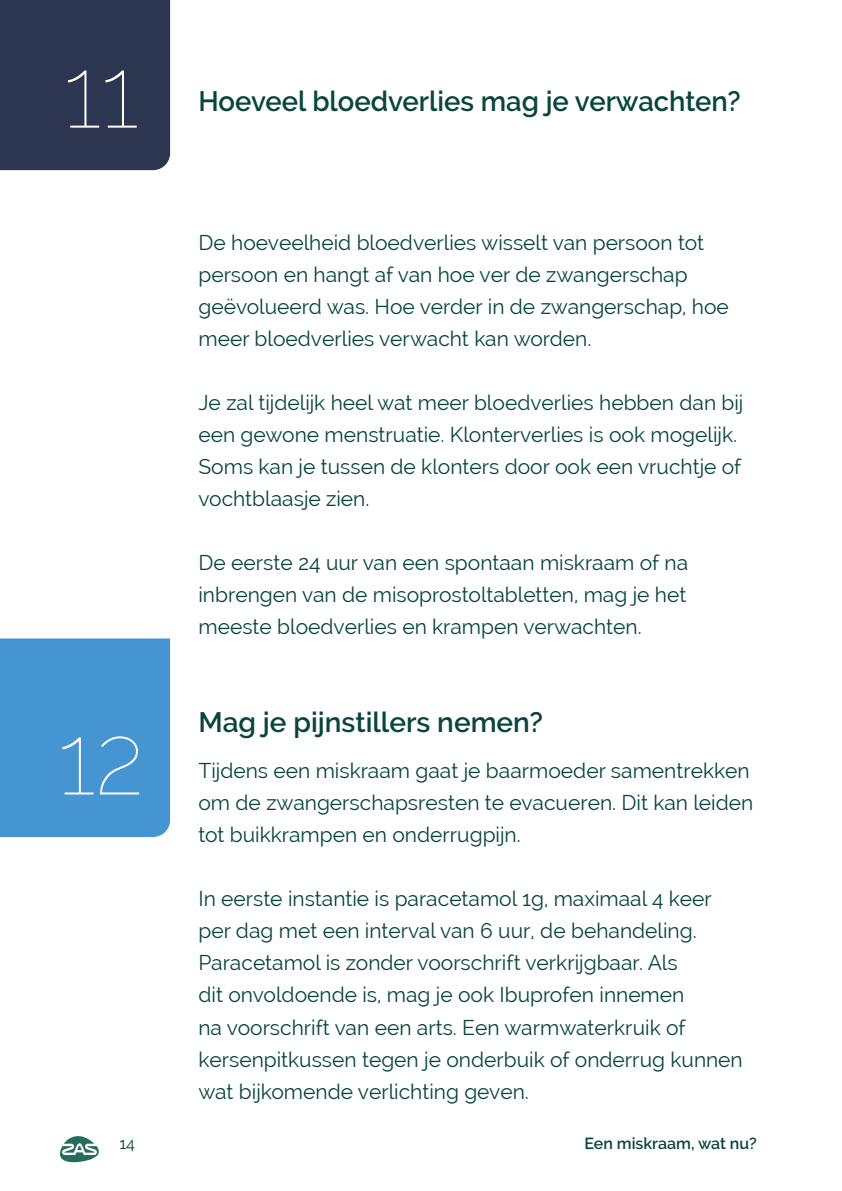
<style>
.page{position:relative;width:842px;height:1191px;background:#fff}
.page>*{position:absolute;margin:0;border:0;box-sizing:border-box;transform-origin:0 0}
.t1{font:100 100px "Raleway";color:#fff}
.t2{font:600 28px "Raleway";color:#08453c}
.t3{font:21px/32px "Raleway";color:#08453c}
.t4{font:600 16px "Raleway";color:#08453c}
.t5{font:16px "Raleway";color:#08453c}
</style>
<div class="page">
<div style="left:0;top:0;width:170px;height:170px;background:#2c3651"></div>
<div style="left:0;top:638px;width:170px;height:199px;background:#4495d1"></div>
<svg style="left:60px;top:1136px;width:39px;height:26px"></svg>
<h1 class="t1" style="left:63px;top:34px;width:76px">11</h1>
<h1 class="t1" style="left:58px;top:700px;width:88px">12</h1>
<h2 class="t2" style="left:198px;top:85px;width:544px">Hoeveel bloedverlies mag je verwachten?</h2>
<p class="t3" style="left:198px;top:227px;width:532px">De hoeveelheid bloedverlies wisselt van persoon tot persoon en hangt af van hoe ver de zwangerschap geëvolueerd was. Hoe verder in de zwangerschap, hoe meer bloedverlies verwacht kan worden.</p>
<p class="t3" style="left:198px;top:387px;width:546px">Je zal tijdelijk heel wat meer bloedverlies hebben dan bij een gewone menstruatie. Klonterverlies is ook mogelijk.<br>Soms kan je tussen de klonters door ook een vruchtje of vochtblaasje zien.</p>
<p class="t3" style="left:198px;top:547px;width:491px;text-align:justify">De eerste 24 uur van een spontaan miskraam of na inbrengen van de misoprostoltabletten, mag je het meeste bloedverlies en krampen verwachten.</p>
<h2 class="t2" style="left:198px;top:706px;width:346px">Mag je pijnstillers nemen?</h2>
<p class="t3" style="left:198px;top:755px;width:556px">Tijdens een miskraam gaat je baarmoeder samentrekken om de zwangerschapsresten te evacueren. Dit kan leiden tot buikkrampen en onderrugpijn.</p>
<p class="t3" style="left:198px;top:883px;width:546px">In eerste instantie is paracetamol 1g, maximaal 4 keer per dag met een interval van 6 uur, de behandeling.<br>Paracetamol is zonder voorschrift verkrijgbaar. Als<br>dit onvoldoende is, mag je ook Ibuprofen innemen<br>na voorschrift van een arts. Een warmwaterkruik of kersenpitkussen tegen je onderbuik of onderrug kunnen wat bijkomende verlichting geven.</p>
<p class="t5" style="left:119px;top:1134px;width:17px">14</p>
<p class="t4" style="left:584px;top:1134px;width:174px">Een miskraam, wat nu?</p>
</div>
